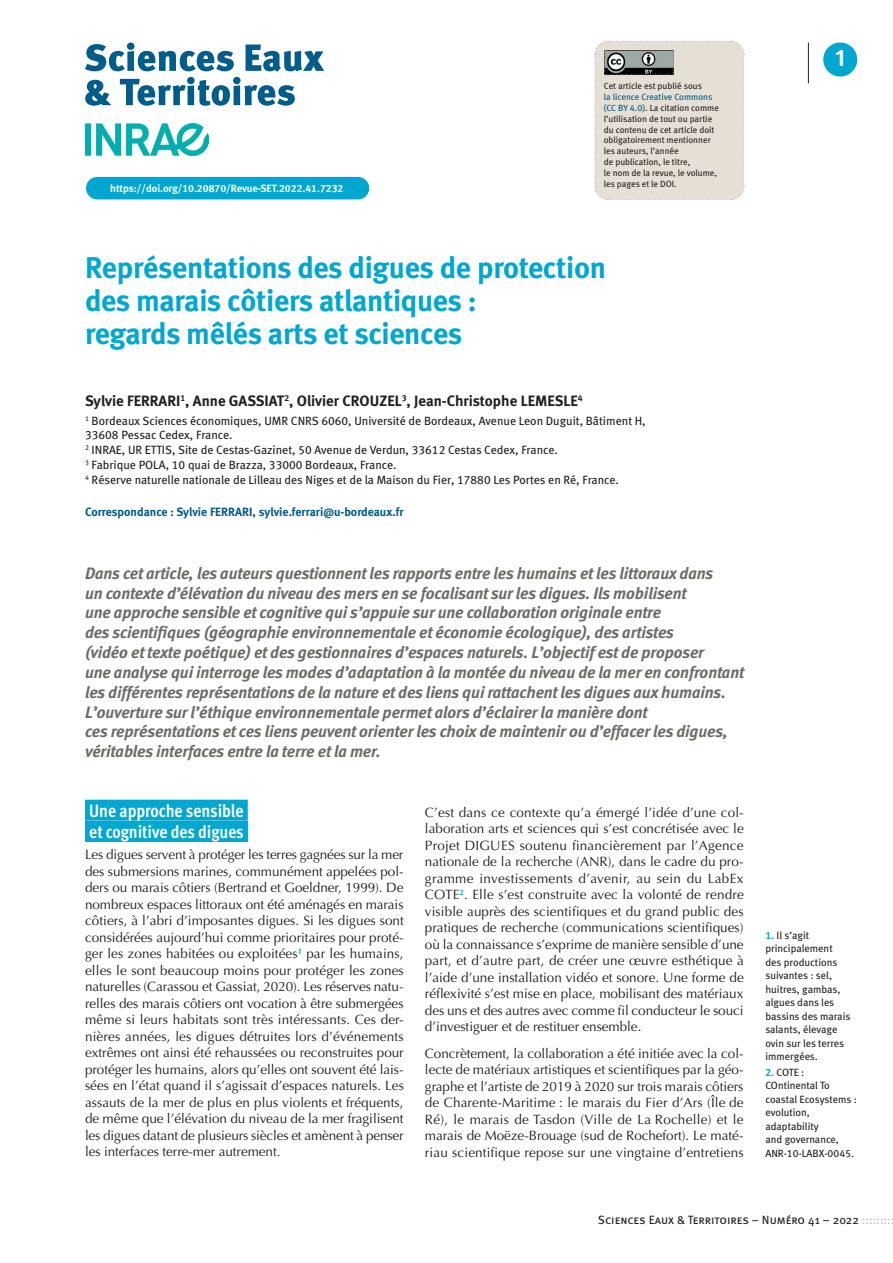
<style>
.page{position:relative;width:893px;height:1263px;background:#fff}
.page>*{position:absolute;margin:0;border:0;box-sizing:border-box;transform-origin:0 0}
.Titre_bleu{font:30px/33px "Meta Bold LF";letter-spacing:-.01em;color:#00a7d1}
.t1{font:24px "Meta Bold Caps Expert";color:#fff}
.H1_bleu_2e_ligne{font:700 18px "Meta Cond OT";color:#fff}
.H1_bleu{font:700 18px "Meta Cond OT";color:#fff}
.Chapeau{font:italic 16.5px/19.8px "Meta Bold LF";letter-spacing:-.005em;color:#6c6d67}
.Auteur{font:15px "Meta Bold LF";color:#231f20}
.Texte_article{font:13.5px/16.5px "Optima";letter-spacing:-.005em;color:#231f20;text-align:justify}
.Affiliation_auteur{font:12px/14.4px "Meta Book LF";color:#231f20}
.Courriel_auteur_corr{font:12px "Meta Bold LF";color:#005c8a}
.t2{font:12px "Meta Book Caps";color:#231f20}
.Note{font:10.5px/13.5px "Meta Book LF";color:#231f20}
.t3{font:10.5px "Meta Bold LF";color:#fff}
.t4{font:9px/10.8px "Meta Book LF";color:#231f20}
.s1{color:#005c8a}
.s2{font-family:"Meta Bold LF";color:#00a7d1}
.s3{color:#bcbdc0}
</style>
<div class="page">
<svg style="left:85px;top:43px;width:239px;height:63px"></svg>
<img style="left:85px;top:123px;width:123px;height:33px">
<div style="left:86px;top:177px;width:283px;height:22px;background:#00a7d1;border-radius:11px"></div>
<svg style="left:594px;top:41px;width:151px;height:159px;background:#dcd7cf"></svg>
<div style="left:823px;top:43px;width:34px;height:34px;background:#00a7d1;border-radius:50%"></div>
<hr style="left:808px;top:43px;width:1px;height:40px;background:#231f20">
<div style="left:85px;top:800px;width:163px;height:21px;background:#00a7d1"></div>
<div style="left:85px;top:821px;width:163px;height:21px;background:#00a7d1"></div>
<p class="t3" style="left:110px;top:182px;width:235px">https://doi.org/10.20870/Revue-SET.2022.41.7232</p>
<p class="t4" style="left:604px;top:81px;width:100px">Cet article est publié sous</p>
<p class="t4" style="left:604px;top:92px;width:117px"><span class="s1">la licence Creative Commons (CC BY 4.0)</span>. La citation comme l’utilisation de tout ou partie du contenu de cet article doit obligatoirement mentionner les auteurs, l’année<br>de publication, le titre,<br>le nom de la revue, le volume, les pages et le DOI.</p>
<h2 class="t1" style="left:835px;top:43px;width:11px">1</h2>
<p class="Titre_bleu" style="left:85px;top:251px;width:523px">Représentations des digues de protection des marais côtiers atlantiques :<br>regards mêlés arts et sciences</p>
<p class="Auteur" style="left:85px;top:391px;width:499px">Sylvie FERRARI<sup>1</sup>, Anne GASSIAT<sup>2</sup>, Olivier CROUZEL<sup>3</sup>, Jean-Christophe LEMESLE<sup>4</sup></p>
<p class="Affiliation_auteur" style="left:85px;top:413px;width:562px"><sup>1</sup> Bordeaux Sciences économiques, UMR CNRS 6060, Université de Bordeaux, Avenue Leon Duguit, Bâtiment H,<br>33608 Pessac Cedex, France.</p>
<p class="Affiliation_auteur" style="left:85px;top:443px;width:474px"><sup>2</sup> INRAE, UR ETTIS, Site de Cestas-Gazinet, 50 Avenue de Verdun, 33612 Cestas Cedex, France.</p>
<p class="Affiliation_auteur" style="left:85px;top:457px;width:313px"><sup>3</sup> Fabrique POLA, 10 quai de Brazza, 33000 Bordeaux, France.</p>
<p class="Affiliation_auteur" style="left:85px;top:472px;width:535px"><sup>4</sup> Réserve naturelle nationale de Lilleau des Niges et de la Maison du Fier, 17880 Les Portes en Ré, France.</p>
<p class="Courriel_auteur_corr" style="left:85px;top:505px;width:320px">Correspondance : Sylvie FERRARI, sylvie.ferrari@u-bordeaux.fr</p>
<p class="Chapeau" style="left:85px;top:563px;width:660px">Dans cet article, les auteurs questionnent les rapports entre les humains et les littoraux dans<br>un contexte d’élévation du niveau des mers en se focalisant sur les digues. Ils mobilisent<br>une approche sensible et cognitive qui s’appuie sur une collaboration originale entre<br>des scientifiques (géographie environnementale et économie écologique), des artistes<br>(vidéo et texte poétique) et des gestionnaires d’espaces naturels. L’objectif est de proposer<br>une analyse qui interroge les modes d’adaptation à la montée du niveau de la mer en confrontant les différentes représentations de la nature et des liens qui rattachent les digues aux humains.<br>L’ouverture sur l’éthique environnementale permet alors d’éclairer la manière dont<br>ces représentations et ces liens peuvent orienter les choix de maintenir ou d’effacer les digues, véritables interfaces entre la terre et la mer.</p>
<p class="H1_bleu" style="left:89px;top:799px;width:156px">Une approche sensible</p>
<p class="H1_bleu_2e_ligne" style="left:89px;top:820px;width:156px">et cognitive des digues</p>
<p class="Texte_article" style="left:85px;top:847px;width:320px">Les digues servent à protéger les terres gagnées sur la mer des submersions marines, communément appelées pol&shy;ders ou marais côtiers (Bertrand et Goeldner, 1999). De nombreux espaces littoraux ont été aménagés en marais côtiers, à l’abri d’imposantes digues. Si les digues sont considérées aujourd’hui comme prioritaires pour proté&shy;ger les zones habitées ou exploitées<sup>1</sup> par les humains, elles le sont beaucoup moins pour protéger les zones naturelles (Carassou et Gassiat, 2020). Les réserves natu&shy;relles des marais côtiers ont vocation à être submergées même si leurs habitats sont très intéressants. Ces der&shy;nières années, les digues détruites lors d’événements extrêmes ont ainsi été rehaussées ou reconstruites pour protéger les humains, alors qu’elles ont souvent été lais&shy;sées en l’état quand il s’agissait d’espaces naturels. Les assauts de la mer de plus en plus violents et fréquents, de même que l’élévation du niveau de la mer fragilisent les digues datant de plusieurs siècles et amènent à penser les interfaces terre-mer autrement.</p>
<p class="Texte_article" style="left:425px;top:804px;width:320px">C’est dans ce contexte qu’a émergé l’idée d’une col&shy;laboration arts et sciences qui s’est concrétisée avec le Projet DIGUES soutenu financièrement par l’Agence nationale de la recherche (ANR), dans le cadre du pro&shy;gramme investissements d’avenir, au sein du LabEx COTE<sup>2</sup>. Elle s’est construite avec la volonté de rendre visible auprès des scientifiques et du grand public des pratiques de recherche (communications scientifiques) où la connaissance s’exprime de manière sensible d’une part, et d’autre part, de créer une œuvre esthétique à l’aide d’une installation vidéo et sonore. Une forme de réflexivité s’est mise en place, mobilisant des matériaux des uns et des autres avec comme fil conducteur le souci d’investiguer et de restituer ensemble.</p>
<p class="Texte_article" style="left:425px;top:1045px;width:320px">Concrètement, la collaboration a été initiée avec la col&shy;lecte de matériaux artistiques et scientifiques par la géo&shy;graphe et l’artiste de 2019 à 2020 sur trois marais côtiers de Charente-Maritime : le marais du Fier d’Ars (Île de Ré), le marais de Tasdon (Ville de La Rochelle) et le marais de Moëze-Brouage (sud de Rochefort). Le maté&shy;riau scientifique repose sur une vingtaine d’entretiens</p>
<p class="Note" style="left:765px;top:928px;width:86px"><span class="s2">1.</span> Il s’agit principalement des productions suivantes : sel, huitres, gambas, algues dans les bassins des marais salants, élevage ovin sur les terres immergées.</p>
<p class="Note" style="left:765px;top:1065px;width:93px"><span class="s2">2.</span> COTE :<br>COntinental To coastal Ecosystems : evolution, adaptability<br>and governance,<br>ANR-10-LABX-0045.</p>
<p class="t2" style="left:598px;top:1213px;width:298px">Sciences Eaux &amp; Territoires – Numéro 41 – 2022 <span class="s3">:::::::::</span></p>
</div>
